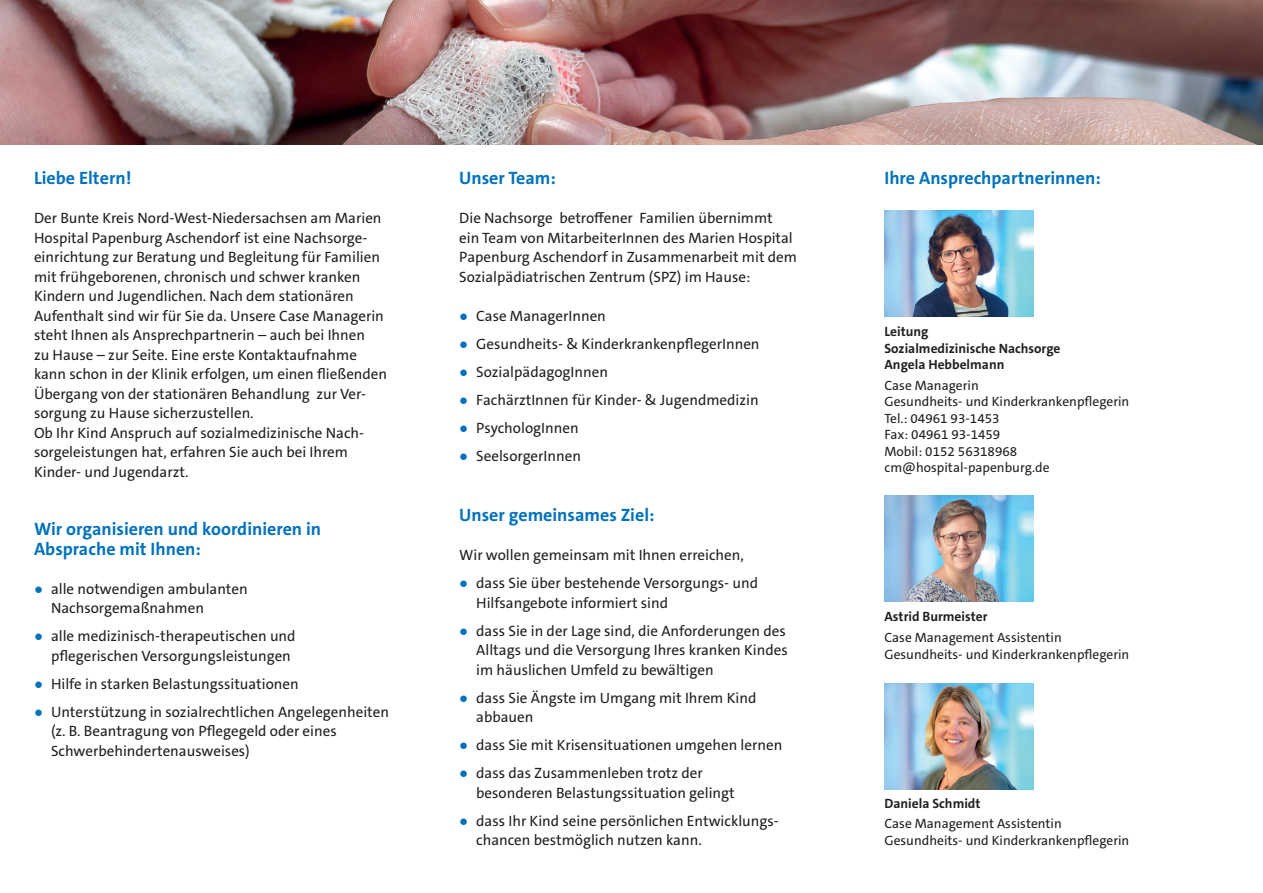
<style>
.page{position:relative;width:1263px;height:893px;background:#fff}
.page>*{position:absolute;margin:0;border:0;box-sizing:border-box;transform-origin:0 0}
.t1{font:700 18px/19.5px "The Sans C5";color:#0072bc}
.t2{font:15px/19.5px "The Sans C5";color:#231f20}
.t3{font:13.5px/16.5px "The Sans C5";color:#231f20}
.t4{font:700 13.5px/16.5px "The Sans C5";color:#231f20}
.s1{font-family:"Arial";font-weight:700;color:#0072bc}
</style>
<div class="page">
<img style="left:0;top:0;width:1263px;height:145px">
<img style="left:884px;top:210px;width:149px;height:106px">
<img style="left:884px;top:495px;width:149px;height:107px">
<img style="left:884px;top:683px;width:149px;height:106px">
<p class="t1" style="left:34px;top:168px;width:99px">Liebe Eltern!</p>
<p class="t2" style="left:34px;top:208px;width:355px">Der Bunte Kreis Nord-West-Niedersachsen am Marien Hospital Papenburg Aschendorf ist eine Nachsorge&shy;einrichtung zur Beratung und Begleitung für Familien mit frühgeborenen, chronisch und schwer kranken Kindern und Jugendlichen. Nach dem stationären Aufenthalt sind wir für Sie da. Unsere Case Managerin steht Ihnen als Ansprechpartnerin – auch bei Ihnen<br>zu Hause – zur Seite. Eine erste Kontaktaufnahme kann schon in der Klinik erfolgen, um einen fließenden Übergang von der stationären Behandlung zur Ver&shy;sorgung zu Hause sicherzustellen.<br>Ob Ihr Kind Anspruch auf sozialmedizinische Nach&shy;sorgeleistungen hat, erfahren Sie auch bei Ihrem Kinder- und Jugendarzt.</p>
<p class="t1" style="left:34px;top:519px;width:289px">Wir organisieren und koordinieren in<br>Absprache mit Ihnen:</p>
<p class="t2" style="left:51px;top:579px;width:198px;text-indent:-17px"><span class="s1">●</span> alle notwendigen ambulanten<br>Nachsorgemaßnahmen</p>
<p class="t2" style="left:51px;top:626px;width:246px;text-indent:-17px"><span class="s1">●</span> alle medizinisch-therapeutischen und pflegerischen Versorgungsleistungen</p>
<p class="t2" style="left:34px;top:674px;width:266px"><span class="s1">●</span> Hilfe in starken Belastungssituationen</p>
<p class="t2" style="left:51px;top:702px;width:340px;text-indent:-17px"><span class="s1">●</span> Unterstützung in sozialrechtlichen Angelegenheiten (z. B. Beantragung von Pflegegeld oder eines<br>Schwerbehindertenausweises)</p>
<p class="t1" style="left:459px;top:168px;width:98px">Unser Team:</p>
<p class="t2" style="left:459px;top:208px;width:339px">Die Nachsorge betroffener Familien übernimmt<br>ein Team von MitarbeiterInnen des Marien Hospital Papenburg Aschendorf in Zusammenarbeit mit dem Sozialpädiatrischen Zentrum (SPZ) im Hause:</p>
<p class="t2" style="left:459px;top:306px;width:148px"><span class="s1">●</span> Case ManagerInnen</p>
<p class="t2" style="left:459px;top:334px;width:302px"><span class="s1">●</span> Gesundheits- &amp; KinderkrankenpflegerInnen</p>
<p class="t2" style="left:459px;top:362px;width:150px"><span class="s1">●</span> SozialpädagogInnen</p>
<p class="t2" style="left:459px;top:390px;width:301px"><span class="s1">●</span> FachärztInnen für Kinder- &amp; Jugendmedizin</p>
<p class="t2" style="left:459px;top:418px;width:121px"><span class="s1">●</span> PsychologInnen</p>
<p class="t2" style="left:459px;top:446px;width:123px"><span class="s1">●</span> SeelsorgerInnen</p>
<p class="t1" style="left:459px;top:505px;width:197px">Unser gemeinsames Ziel:</p>
<p class="t2" style="left:459px;top:545px;width:286px">Wir wollen gemeinsam mit Ihnen erreichen,</p>
<p class="t2" style="left:476px;top:573px;width:283px;text-indent:-17px"><span class="s1">●</span> dass Sie über bestehende Versorgungs- und<br>Hilfsangebote informiert sind</p>
<p class="t2" style="left:476px;top:621px;width:313px;text-indent:-17px"><span class="s1">●</span> dass Sie in der Lage sind, die Anforderungen des<br>Alltags und die Versorgung Ihres kranken Kindes im häuslichen Umfeld zu bewältigen</p>
<p class="t2" style="left:476px;top:688px;width:282px;text-indent:-17px"><span class="s1">●</span> dass Sie Ängste im Umgang mit Ihrem Kind abbauen</p>
<p class="t2" style="left:459px;top:735px;width:325px"><span class="s1">●</span> dass Sie mit Krisensituationen umgehen lernen</p>
<p class="t2" style="left:476px;top:763px;width:260px;text-indent:-17px"><span class="s1">●</span> dass das Zusammenleben trotz der besonderen Belastungssituation gelingt</p>
<p class="t2" style="left:476px;top:811px;width:304px;text-indent:-17px"><span class="s1">●</span> dass Ihr Kind seine persönlichen Entwicklungs&shy;chancen bestmöglich nutzen kann.</p>
<p class="t1" style="left:884px;top:168px;width:218px">Ihre Ansprechpartnerinnen:</p>
<p class="t4" style="left:884px;top:323px;width:177px">Leitung<br>Sozialmedizinische Nachsorge<br>Angela Hebbelmann</p>
<p class="t3" style="left:884px;top:377px;width:246px">Case Managerin<br>Gesundheits- und Kinderkrankenpflegerin<br>Tel.: 04961 93-1453<br>Fax: 04961 93-1459<br>Mobil: 0152 56318968 cm@hospital-papenburg.de</p>
<p class="t4" style="left:884px;top:609px;width:104px">Astrid Burmeister</p>
<p class="t3" style="left:884px;top:629px;width:246px">Case Management Assistentin<br>Gesundheits- und Kinderkrankenpflegerin</p>
<p class="t4" style="left:884px;top:795px;width:98px">Daniela Schmidt</p>
<p class="t3" style="left:884px;top:816px;width:246px">Case Management Assistentin<br>Gesundheits- und Kinderkrankenpflegerin</p>
</div>
